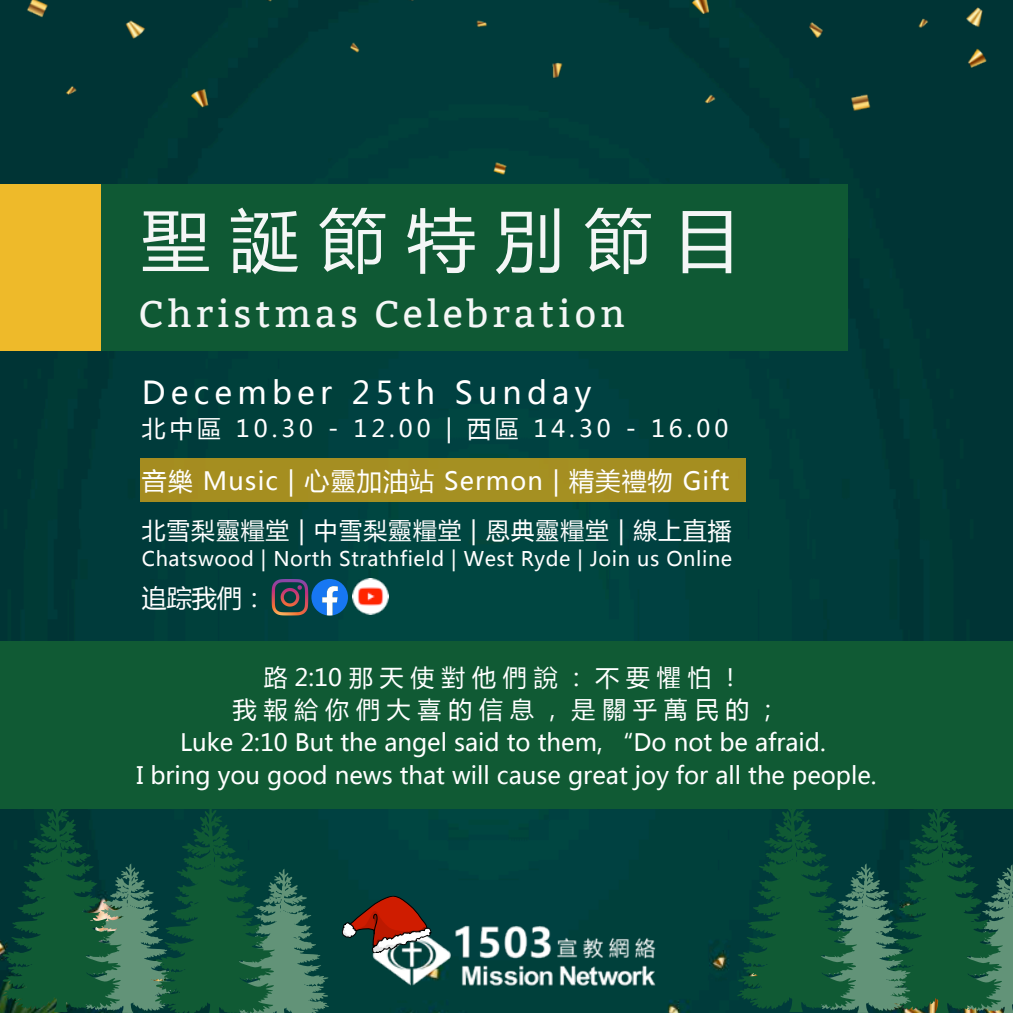
<style>
.page{position:relative;width:1013px;height:1013px;background:#fff}
.page>*{position:absolute;margin:0;border:0;box-sizing:border-box;transform-origin:0 0}
.t1{font:68.75px "Microsoft Ya Hei";letter-spacing:.285em;color:#fff}
.t2{font:37.5px "Bitter";letter-spacing:.105em;color:#fff}
.t3{font:31.25px "Microsoft Ya Hei";letter-spacing:.165em;color:#fff}
.t4{font:25px "Microsoft Ya Hei";letter-spacing:.05em;color:#fff}
.t5{font:23.75px/32.8px "Microsoft Ya Hei";color:#fff;text-align:center}
.t6{font:23.75px "Microsoft Ya Hei";letter-spacing:.165em;color:#fff}
.t7{font:23.75px "Microsoft Ya Hei";letter-spacing:.045em;color:#fff}
.t8{font:20px "Microsoft Ya Hei";letter-spacing:.03em;color:#fff}
</style>
<div class="page">
<img style="left:0;top:176px;width:1012px;height:836px">
<div style="left:0;top:0;width:1012px;height:176px;background:#003a35"></div>
<svg style="left:0;top:809px;width:330px;height:203px;background:#185642"></svg>
<svg style="left:735px;top:809px;width:277px;height:203px;background:#165540"></svg>
<img style="left:354px;top:907px;width:320px;height:97px">
<svg style="left:341px;top:892px;width:92px;height:62px;background:#654a40"></svg>
<div style="left:0;top:641px;width:1012px;height:168px;background:#105a34"></div>
<div style="left:0;top:184px;width:101px;height:167px;background:#eeba2a"></div>
<div style="left:101px;top:184px;width:746px;height:167px;background:#105b34"></div>
<svg style="left:272px;top:579px;width:76px;height:36px;background:#43648c"></svg>
<img style="left:353px;top:579px;width:35px;height:35px">
<div style="left:140px;top:458px;width:606px;height:43px;background:#a58e22"></div>
<h1 class="t1" style="left:141px;top:192px;width:601px">聖誕節特別節目</h1>
<h2 class="t2" style="left:139px;top:292px;width:487px">Christmas Celebration</h2>
<h3 class="t3" style="left:142px;top:370px;width:451px">December 25th Sunday</h3>
<p class="t6" style="left:142px;top:412px;width:588px">北中區 10.30 - 12.00 | 西區 14.30 - 16.00</p>
<p class="t4" style="left:142px;top:463px;width:589px">音樂 Music | 心靈加油站 Sermon | 精美禮物 Gift</p>
<p class="t7" style="left:142px;top:514px;width:591px">北雪梨靈糧堂 | 中雪梨靈糧堂 | 恩典靈糧堂 | 線上直播</p>
<p class="t8" style="left:142px;top:545px;width:592px">Chatswood | North Strathfield | West Ryde | Join us Online</p>
<p class="t4" style="left:142px;top:580px;width:126px">追踪我們：</p>
<p class="t5" style="left:136px;top:659px;width:741px">路2:10那天使對他們說：不要懼怕！<br>我報給你們大喜的信息，是關乎萬民的；<br>Luke 2:10 But the angel said to them, “Do not be afraid.<br>I bring you good news that will cause great joy for all the people.</p>
</div>
